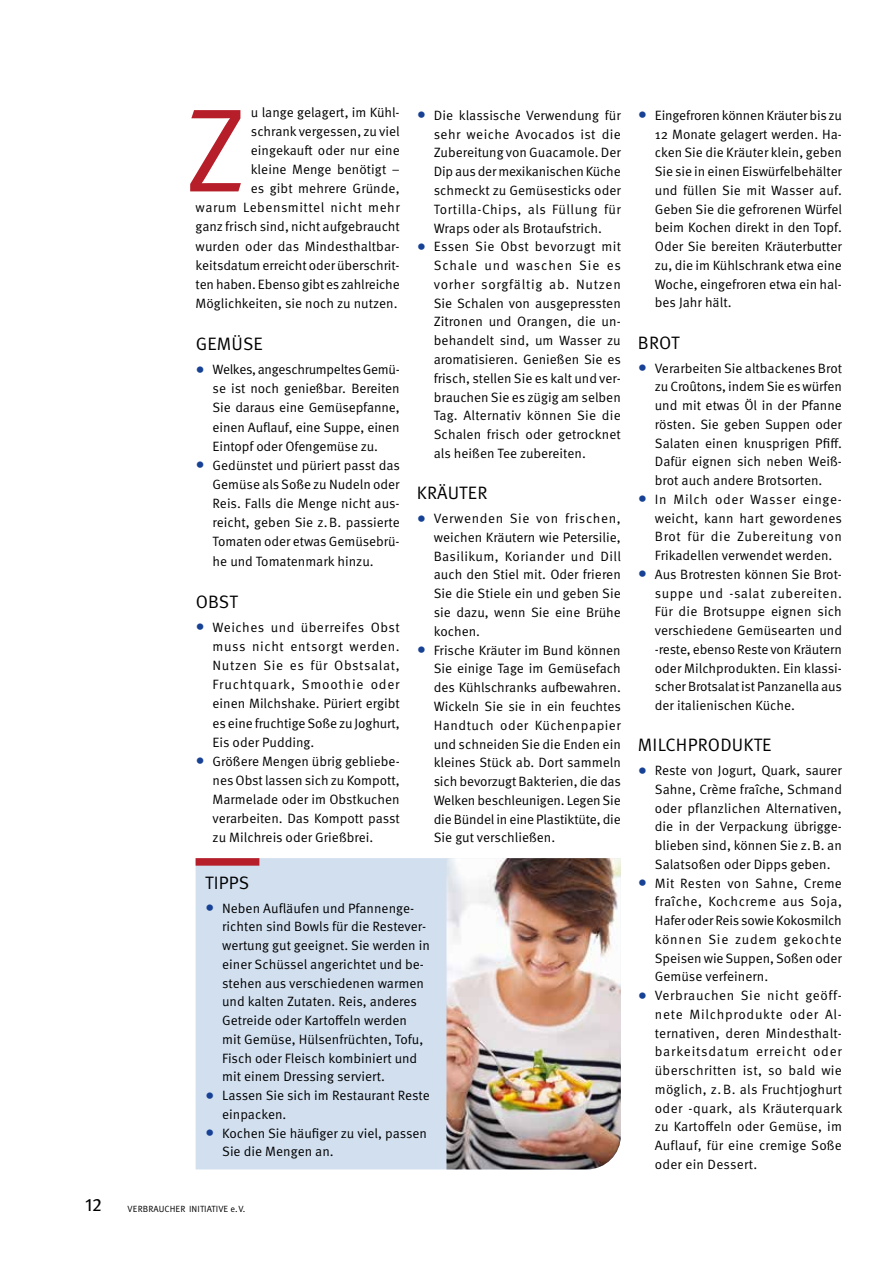
<style>
.page{position:relative;width:893px;height:1263px;background:#fff}
.page>*{position:absolute;margin:0;border:0;box-sizing:border-box;transform-origin:0 0}
.t1{font:118.5px "Meta Pro Norm";color:#b61f29}
.t2{font:18px "Meta Pro Norm";letter-spacing:.01em;color:#000}
.t3{font:18px "Meta Pro";color:#000}
.t4{font:13.5px/18.8px "Meta Pro Norm";color:#000;text-align:justify}
.t5{font:9px "Meta Pro Norm";letter-spacing:.01em;color:#000}
.s1{font-size:18px;color:#164194}
</style>
<div class="page">
<div style="left:196px;top:858px;width:250px;height:311px;background:#d1dfef"></div>
<div style="left:196px;top:858px;width:63px;height:8px;background:#b61f29"></div>
<img style="left:446px;top:858px;width:175px;height:311px">
<p class="t4" style="left:196px;top:101px;width:206px;line-height:19.2px;text-align:right">u lange gelagert, im Kühl-<br>schrank vergessen, zu viel eingekauft oder nur eine<br>kleine Menge benötigt –<br>es gibt mehrere Gründe,<br>warum Lebensmittel nicht mehr ganz frisch sind, nicht aufgebraucht wurden oder das Mindesthaltbar&shy;keitsdatum erreicht oder überschrit&shy;ten haben. Ebenso gibt es zahlreiche<br>Möglichkeiten, sie noch zu nutzen.</p>
<h2 class="t2" style="left:196px;top:330px;width:69px">GEMÜSE</h2>
<p class="t4" style="left:213px;top:359px;width:189px;line-height:19.2px;text-indent:-17px"><span class="s1">•</span> Welkes, angeschrumpeltes Gemü&shy;se ist noch genießbar. Bereiten Sie daraus eine Gemüsepfanne, einen Auflauf, eine Suppe, einen Eintopf oder Ofengemüse zu.</p>
<p class="t4" style="left:213px;top:455px;width:189px;line-height:19.2px;text-indent:-17px"><span class="s1">•</span> Gedünstet und püriert passt das Gemüse als Soße zu Nudeln oder Reis. Falls die Menge nicht aus&shy;reicht, geben Sie z.B. passierte Tomaten oder etwas Gemüsebrü&shy;he und Tomatenmark hinzu.</p>
<h2 class="t2" style="left:196px;top:588px;width:43px">OBST</h2>
<p class="t4" style="left:213px;top:617px;width:189px;line-height:19.2px;text-indent:-17px"><span class="s1">•</span> Weiches und überreifes Obst muss nicht entsorgt werden.<br>Nutzen Sie es für Obstsalat, Fruchtquark, Smoothie oder einen Milchshake. Püriert ergibt es eine fruchtige Soße zu Joghurt, Eis oder Pudding.</p>
<p class="t4" style="left:213px;top:751px;width:189px;line-height:19.2px;text-indent:-17px"><span class="s1">•</span> Größere Mengen übrig gebliebe&shy;nes Obst lassen sich zu Kompott, Marmelade oder im Obstkuchen verarbeiten. Das Kompott passt zu Milchreis oder Grießbrei.</p>
<h1 class="t1" style="left:185px;top:61px;width:63px">Z</h1>
<p class="t4" style="left:434px;top:105px;width:189px;text-indent:-17px"><span class="s1">•</span> Die klassische Verwendung für sehr weiche Avocados ist die Zubereitung von Guacamole. Der Dip aus der mexikanischen Küche schmeckt zu Gemüsesticks oder Tortilla-Chips, als Füllung für Wraps oder als Brotaufstrich.</p>
<p class="t4" style="left:434px;top:236px;width:189px;text-indent:-17px"><span class="s1">•</span> Essen Sie Obst bevorzugt mit Schale und waschen Sie es vorher sorgfältig ab. Nutzen Sie Schalen von ausgepressten Zitronen und Orangen, die un&shy;behandelt sind, um Wasser zu aromatisieren. Genießen Sie es frisch, stellen Sie es kalt und ver&shy;brauchen Sie es zügig am selben Tag. Alternativ können Sie die Schalen frisch oder getrocknet als heißen Tee zubereiten.</p>
<h2 class="t2" style="left:417px;top:479px;width:72px">KRÄUTER</h2>
<p class="t4" style="left:434px;top:508px;width:189px;text-indent:-17px"><span class="s1">•</span> Verwenden Sie von frischen, weichen Kräutern wie Petersilie, Basilikum, Koriander und Dill auch den Stiel mit. Oder frieren Sie die Stiele ein und geben Sie sie dazu, wenn Sie eine Brühe kochen.</p>
<p class="t4" style="left:434px;top:640px;width:189px;text-indent:-17px"><span class="s1">•</span> Frische Kräuter im Bund können Sie einige Tage im Gemüsefach des Kühlschranks aufbewahren.<br>Wickeln Sie sie in ein feuchtes Handtuch oder Küchenpapier und schneiden Sie die Enden ein kleines Stück ab. Dort sammeln sich bevorzugt Bakterien, die das Welken beschleunigen. Legen Sie die Bündel in eine Plastiktüte, die Sie gut verschließen.</p>
<h2 class="t2" style="left:205px;top:869px;width:45px">TIPPS</h2>
<p class="t4" style="left:222px;top:898px;width:209px;text-align:left;text-indent:-17px"><span class="s1">•</span> Neben Aufläufen und Pfannenge&shy;richten sind Bowls für die Restever&shy;wertung gut geeignet. Sie werden in einer Schüssel angerichtet und be&shy;stehen aus verschiedenen warmen und kalten Zutaten. Reis, anderes Getreide oder Kartoffeln werden<br>mit Gemüse, Hülsenfrüchten, Tofu, Fisch oder Fleisch kombiniert und mit einem Dressing serviert.</p>
<p class="t4" style="left:222px;top:1085px;width:209px;text-indent:-17px"><span class="s1">•</span> Lassen Sie sich im Restaurant Reste einpacken.</p>
<p class="t4" style="left:222px;top:1123px;width:206px;text-indent:-17px"><span class="s1">•</span> Kochen Sie häufiger zu viel, passen<br>Sie die Mengen an.</p>
<h2 class="t3" style="left:85px;top:1191px;width:18px">12</h2>
<p class="t5" style="left:128px;top:1202px;width:119px">VERBRAUCHER INITIATIVE e.V.</p>
<p class="t4" style="left:655px;top:105px;width:189px;text-indent:-17px"><span class="s1">•</span> Eingefroren können Kräuter bis zu 12 Monate gelagert werden. Ha&shy;cken Sie die Kräuter klein, geben Sie sie in einen Eiswürfelbehälter und füllen Sie mit Wasser auf.<br>Geben Sie die gefrorenen Würfel beim Kochen direkt in den Topf.<br>Oder Sie bereiten Kräuterbutter zu, die im Kühlschrank etwa eine Woche, eingefroren etwa ein hal&shy;bes Jahr hält.</p>
<h2 class="t2" style="left:638px;top:329px;width:43px">BROT</h2>
<p class="t4" style="left:655px;top:358px;width:189px;text-indent:-17px"><span class="s1">•</span> Verarbeiten Sie altbackenes Brot zu Croûtons, indem Sie es würfen und mit etwas Öl in der Pfanne rösten. Sie geben Suppen oder Salaten einen knusprigen Pfiff.<br>Dafür eignen sich neben Weiß&shy;brot auch andere Brotsorten.</p>
<p class="t4" style="left:655px;top:489px;width:189px;text-indent:-17px"><span class="s1">•</span> In Milch oder Wasser einge&shy;weicht, kann hart gewordenes Brot für die Zubereitung von Frikadellen verwendet werden.</p>
<p class="t4" style="left:655px;top:564px;width:189px;text-indent:-17px"><span class="s1">•</span> Aus Brotresten können Sie Brot&shy;suppe und -salat zubereiten.<br>Für die Brotsuppe eignen sich verschiedene Gemüsearten und -reste, ebenso Reste von Kräutern oder Milchprodukten. Ein klassi&shy;scher Brotsalat ist Panzanella aus der italienischen Küche.</p>
<h2 class="t2" style="left:638px;top:731px;width:135px">MILCHPRODUKTE</h2>
<p class="t4" style="left:655px;top:760px;width:189px;text-indent:-17px"><span class="s1">•</span> Reste von Jogurt, Quark, saurer Sahne, Crème fraîche, Schmand oder pflanzlichen Alternativen, die in der Verpackung übrigge&shy;blieben sind, können Sie z.B. an Salatsoßen oder Dipps geben.</p>
<p class="t4" style="left:655px;top:873px;width:189px;text-indent:-17px"><span class="s1">•</span> Mit Resten von Sahne, Creme fraîche, Kochcreme aus Soja, Hafer oder Reis sowie Kokosmilch können Sie zudem gekochte Speisen wie Suppen, Soßen oder Gemüse verfeinern.</p>
<p class="t4" style="left:655px;top:985px;width:189px;text-indent:-17px"><span class="s1">•</span> Verbrauchen Sie nicht geöff&shy;nete Milchprodukte oder Al&shy;ternativen, deren Mindesthalt&shy;barkeitsdatum erreicht oder überschritten ist, so bald wie möglich, z. B. als Fruchtjoghurt oder -quark, als Kräuterquark zu Kartoffeln oder Gemüse, im Auflauf, für eine cremige Soße oder ein Dessert.</p>
</div>
